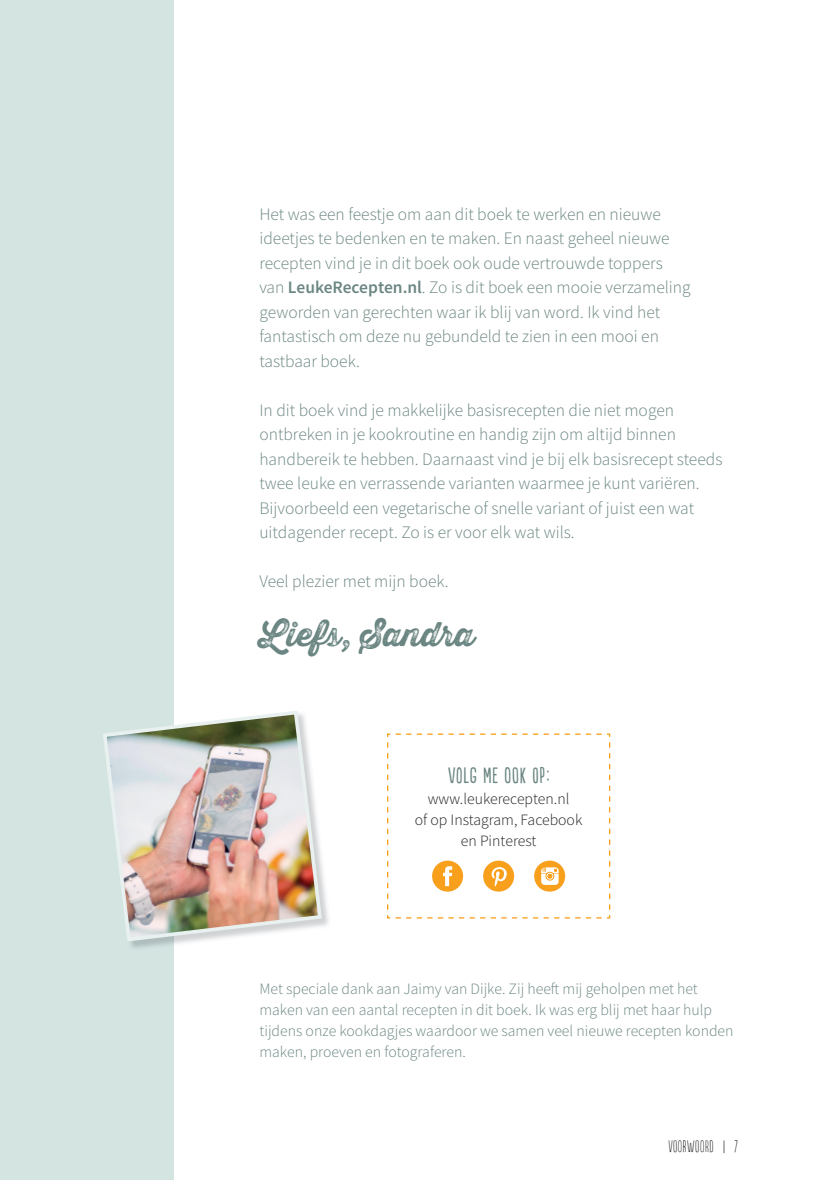
<style>
.page{position:relative;width:839px;height:1180px;background:#fff}
.page>*{position:absolute;margin:0;border:0;box-sizing:border-box;transform-origin:0 0}
.t1{font:33.25px "Thirsty Rough Bol Thr";color:#6b8682}
.t2{font:21px "Populaire";letter-spacing:.05em;color:#6b8682}
.t3{font:17.5px/24.5px "Source Sans Variable";letter-spacing:.005em;color:#6b8682}
.t4{font:15.75px/21px "Source Sans Variable";letter-spacing:.005em;color:#6b8682}
.t5{font:15.75px/21px "Source Sans Variable";letter-spacing:.005em;color:#231f20;text-align:center}
.t6{font:300 15.75px "Populaire";letter-spacing:.05em;color:#231f20}
</style>
<div class="page">
<div style="left:0;top:0;width:174px;height:1180px;background:#d3e4e1"></div>
<svg style="left:387px;top:733px;width:224px;height:186px"></svg>
<svg style="left:483px;top:860px;width:31px;height:31px"></svg>
<svg style="left:534px;top:860px;width:31px;height:31px"></svg>
<svg style="left:432px;top:860px;width:31px;height:31px"></svg>
<img style="left:131px;top:885px;width:198px;height:63px">
<img style="left:103px;top:711px;width:221px;height:232px">
<p class="t3" style="left:259px;top:202px;width:433px">Het was een feestje om aan dit boek te werken en nieuwe ideetjes te bedenken en te maken. En naast geheel nieuwe recepten vind je in dit boek ook oude vertrouwde toppers van LeukeRecepten.nl. Zo is dit boek een mooie verzameling geworden van gerechten waar ik blij van word. Ik vind het fantastisch om deze nu gebundeld te zien in een mooi en tastbaar boek.</p>
<p class="t3" style="left:259px;top:398px;width:464px">In dit boek vind je makkelijke basisrecepten die niet mogen ontbreken in je kookroutine en handig zijn om altijd binnen handbereik te hebben. Daarnaast vind je bij elk basisrecept steeds twee leuke en verrassende varianten waarmee je kunt variëren.<br>Bijvoorbeeld een vegetarische of snelle variant of juist een wat uitdagender recept. Zo is er voor elk wat wils.</p>
<p class="t3" style="left:259px;top:569px;width:191px">Veel plezier met mijn boek.</p>
<h1 class="t1" style="left:259px;top:608px;width:217px">Liefs, Sandra</h1>
<p class="t2" style="left:448px;top:764px;width:102px">VOLG ME OOK OP:</p>
<p class="t5" style="left:415px;top:789px;width:169px">www.leukerecepten.nl<br>of op Instagram, Facebook en Pinterest</p>
<p class="t4" style="left:259px;top:979px;width:475px">Met speciale dank aan Jaimy van Dijke. Zij heeft mij geholpen met het maken van een aantal recepten in dit boek. Ik was erg blij met haar hulp tijdens onze kookdagjes waardoor we samen veel nieuwe recepten konden maken, proeven en fotograferen.</p>
<p class="t6" style="left:668px;top:1138px;width:71px">VOORWOORD | 7</p>
</div>
